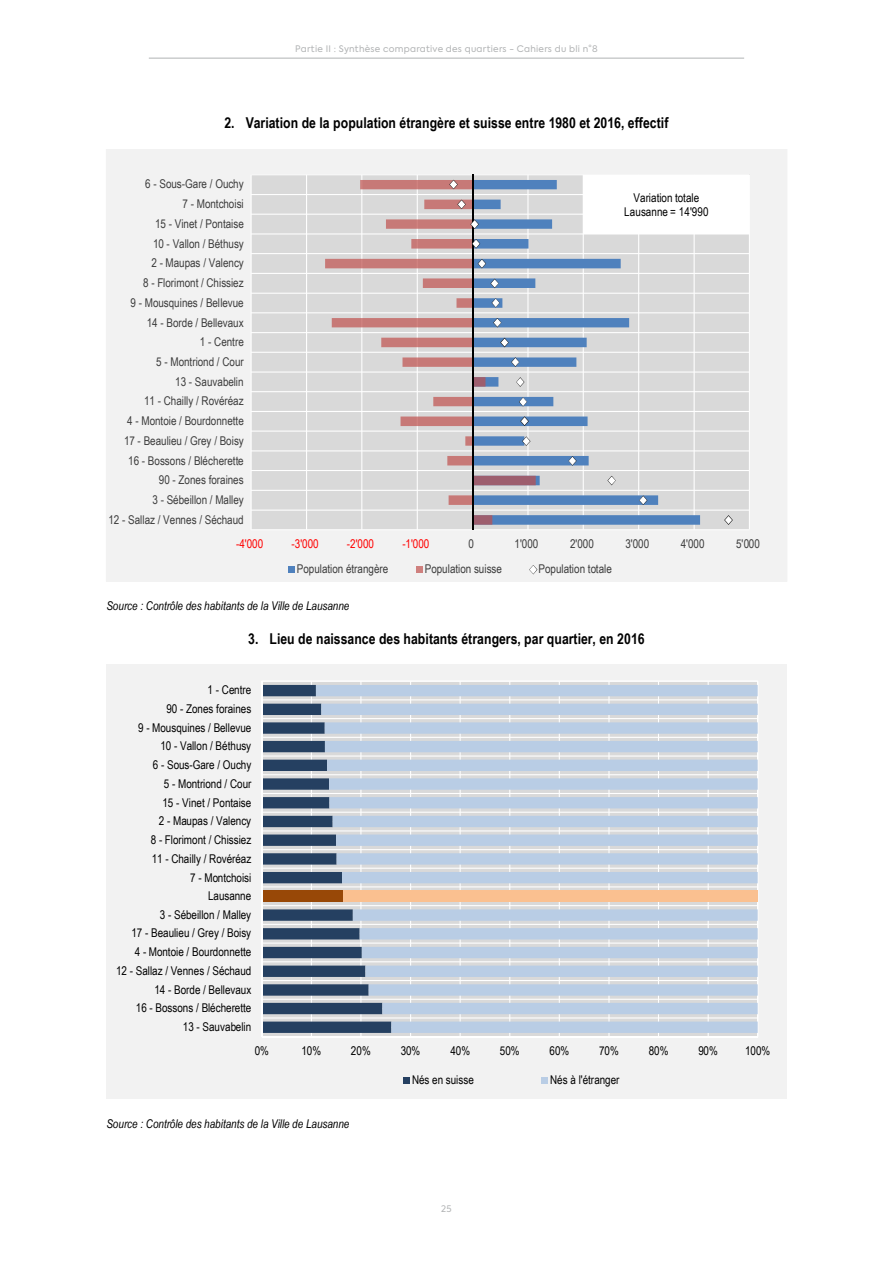
<style>
.page{position:relative;width:893px;height:1263px;background:#fff}
.page>*{position:absolute;margin:0;border:0;box-sizing:border-box;transform-origin:0 0}
.t1{font:700 15px "Arial Narrow";color:#000}
.t2{font:12px/18.8px "Arial Narrow";color:#000;text-align:center}
.t3{font:12px/19.6px "Arial Narrow";color:#3c3c3c;text-align:right}
.t4{font:italic 12px "Arial Narrow";color:#000}
.t5{font:12px "Arial Narrow";color:#f00}
.t6{font:9px "Axiforma";letter-spacing:.03em;color:#b1b3b4}
</style>
<div class="page">
<hr style="left:149px;top:58px;width:595px;height:1px;background:#b1b3b4">
<svg style="left:106px;top:149px;width:681px;height:433px"></svg>
<div style="left:584px;top:175px;width:165px;height:59px;background:#fff"></div>
<svg style="left:449px;top:180px;width:9px;height:9px"></svg>
<svg style="left:470px;top:220px;width:9px;height:9px"></svg>
<svg style="left:457px;top:200px;width:9px;height:9px"></svg>
<svg style="left:639px;top:495px;width:8px;height:10px"></svg>
<svg style="left:608px;top:476px;width:8px;height:9px"></svg>
<svg style="left:568px;top:456px;width:9px;height:10px"></svg>
<svg style="left:522px;top:436px;width:8px;height:10px"></svg>
<svg style="left:520px;top:416px;width:9px;height:10px"></svg>
<svg style="left:519px;top:397px;width:8px;height:9px"></svg>
<svg style="left:516px;top:377px;width:8px;height:10px"></svg>
<svg style="left:511px;top:357px;width:8px;height:10px"></svg>
<svg style="left:500px;top:338px;width:9px;height:9px"></svg>
<svg style="left:493px;top:318px;width:8px;height:9px"></svg>
<svg style="left:492px;top:298px;width:8px;height:10px"></svg>
<svg style="left:490px;top:279px;width:9px;height:9px"></svg>
<svg style="left:478px;top:259px;width:8px;height:9px"></svg>
<svg style="left:472px;top:239px;width:8px;height:9px"></svg>
<svg style="left:724px;top:515px;width:9px;height:10px"></svg>
<svg style="left:529px;top:565px;width:8px;height:9px"></svg>
<div style="left:106px;top:665px;width:681px;height:434px;background:#f2f2f2"></div>
<svg style="left:262px;top:685px;width:54px;height:348px;background:#748191"></svg>
<svg style="left:316px;top:685px;width:442px;height:348px;background:#c3cdda"></svg>
<hr style="left:262px;top:1036px;width:496px;height:1px;background:#fff">
<hr style="left:261px;top:681px;width:1px;height:356px;background:#fff">
<div style="left:403px;top:1077px;width:7px;height:6px;background:#254061"></div>
<svg style="left:542px;top:1077px;width:6px;height:6px"></svg>
<p class="t6" style="left:295px;top:43px;width:304px">Partie II : Synthèse comparative des quartiers - Cahiers du bli n°8</p>
<p class="t1" style="left:224px;top:112px;width:445px">2. Variation de la population étrangère et suisse entre 1980 et 2016, effectif</p>
<p class="t3" style="left:109px;top:174px;width:137px">6 - Sous-Gare / Ouchy<br>7 - Montchoisi<br>15 - Vinet / Pontaise<br>10 - Vallon / Béthusy<br>2 - Maupas / Valency<br>8 - Florimont / Chissiez<br>9 - Mousquines / Bellevue<br>14 - Borde / Bellevaux<br>1 - Centre<br>5 - Montriond / Cour<br>13 - Sauvabelin<br>11 - Chailly / Rovéréaz<br>4 - Montoie / Bourdonnette<br>17 - Beaulieu / Grey / Boisy<br>16 - Bossons / Blécherette<br>90 - Zones foraines<br>3 - Sébeillon / Malley<br>12 - Sallaz / Vennes / Séchaud</p>
<p class="t5" style="left:236px;top:535px;width:29px">-4'000</p>
<p class="t5" style="left:292px;top:535px;width:29px">-3'000</p>
<p class="t5" style="left:347px;top:535px;width:29px">-2'000</p>
<p class="t5" style="left:402px;top:535px;width:29px">-1'000</p>
<p class="t3" style="left:469px;top:534px;width:7px">0</p>
<p class="t3" style="left:515px;top:534px;width:25px">1'000</p>
<p class="t3" style="left:570px;top:534px;width:25px">2'000</p>
<p class="t3" style="left:625px;top:534px;width:25px">3'000</p>
<p class="t3" style="left:681px;top:534px;width:25px">4'000</p>
<p class="t3" style="left:736px;top:534px;width:25px">5'000</p>
<p class="t3" style="left:297px;top:559px;width:93px">Population étrangère</p>
<p class="t3" style="left:425px;top:559px;width:79px">Population suisse</p>
<p class="t3" style="left:539px;top:559px;width:75px">Population totale</p>
<p class="t2" style="left:624px;top:190px;width:86px;line-height:13.8px">Variation totale<br>Lausanne = 14'990</p>
<p class="t4" style="left:106px;top:598px;width:244px">Source : Contrôle des habitants de la Ville de Lausanne</p>
<p class="t1" style="left:248px;top:627px;width:398px">3. Lieu de naissance des habitants étrangers, par quartier, en 2016</p>
<p class="t2" style="left:116px;top:680px;width:137px;text-align:right">1 - Centre<br>90 - Zones foraines<br>9 - Mousquines / Bellevue<br>10 - Vallon / Béthusy<br>6 - Sous-Gare / Ouchy<br>5 - Montriond / Cour<br>15 - Vinet / Pontaise<br>2 - Maupas / Valency<br>8 - Florimont / Chissiez<br>11 - Chailly / Rovéréaz<br>7 - Montchoisi<br>Lausanne<br>3 - Sébeillon / Malley<br>17 - Beaulieu / Grey / Boisy<br>4 - Montoie / Bourdonnette<br>12 - Sallaz / Vennes / Séchaud<br>14 - Borde / Bellevaux<br>16 - Bossons / Blécherette<br>13 - Sauvabelin</p>
<p class="t2" style="left:255px;top:1041px;width:16px">0%</p>
<p class="t2" style="left:301px;top:1041px;width:21px">10%</p>
<p class="t2" style="left:351px;top:1041px;width:21px">20%</p>
<p class="t2" style="left:401px;top:1041px;width:21px">30%</p>
<p class="t2" style="left:450px;top:1041px;width:21px">40%</p>
<p class="t2" style="left:500px;top:1041px;width:21px">50%</p>
<p class="t2" style="left:550px;top:1041px;width:21px">60%</p>
<p class="t2" style="left:599px;top:1041px;width:21px">70%</p>
<p class="t2" style="left:649px;top:1041px;width:21px">80%</p>
<p class="t2" style="left:698px;top:1041px;width:21px">90%</p>
<p class="t2" style="left:745px;top:1041px;width:27px">100%</p>
<p class="t4" style="left:106px;top:1115px;width:244px">Source : Contrôle des habitants de la Ville de Lausanne</p>
<p class="t2" style="left:412px;top:1070px;width:63px">Nés en suisse</p>
<p class="t2" style="left:550px;top:1070px;width:71px">Nés à l'étranger</p>
<p class="t6" style="left:441px;top:1203px;width:12px">25</p>
</div>
